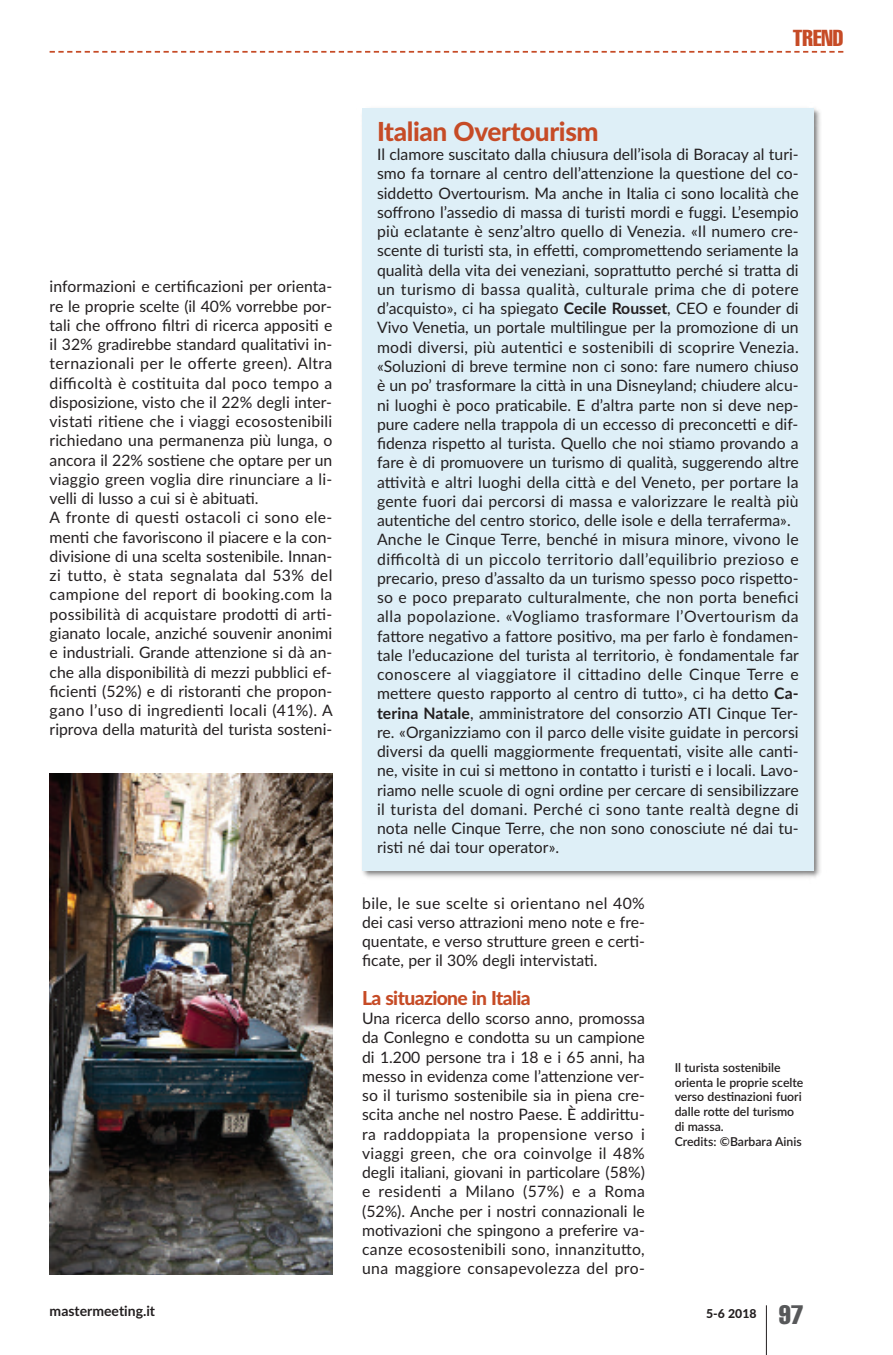
<style>
.page{position:relative;width:893px;height:1355px;background:#fff}
.page>*{position:absolute;margin:0;border:0;box-sizing:border-box;transform-origin:0 0}
.t1{font:800 26.25px "Lato";letter-spacing:-.015em;color:#c64b26}
.t2{font:extra-condensed 22.75px "Helvetica";color:#c64b26}
.t3{font:800 19.25px "Lato";letter-spacing:-.03em;color:#c64b26}
.t4{font:15.75px/19.2px "Lato";letter-spacing:.005em;color:#231f20}
.t5{font:700 14px "Lato";color:#231f20}
.t6{font:600 12.25px/14.9px "Lato";color:#231f20}
.t7{font:800 12.25px "Lato";color:#231f20}
.s1{font-weight:700}
.s2{font-family:"Helvetica";font-weight:400;font-stretch:extra-condensed;font-size:26.25px;color:#57585a}
</style>
<div class="page">
<hr style="left:766px;top:1305px;width:1px;height:49px;background:#231f20">
<svg style="left:50px;top:51px;width:793px;height:2px"></svg>
<img style="left:362px;top:108px;width:459px;height:770px">
<div style="left:362px;top:108px;width:452px;height:762px;background:#deeff7"></div>
<img style="left:50px;top:773px;width:282px;height:501px">
<h2 class="t2" style="left:793px;top:30px;width:52px">TREND</h2>
<p class="t4" style="left:50px;top:277px;width:285px">informazioni e certificazioni per orienta&shy;re le proprie scelte (il 40% vorrebbe por&shy;tali che offrono filtri di ricerca appositi e il 32% gradirebbe standard qualitativi in&shy;ternazionali per le offerte green). Altra difficoltà è costituita dal poco tempo a disposizione, visto che il 22% degli inter&shy;vistati ritiene che i viaggi ecosostenibili richiedano una permanenza più lunga, o ancora il 22% sostiene che optare per un viaggio green voglia dire rinunciare a li&shy;velli di lusso a cui si è abituati.<br>A fronte di questi ostacoli ci sono ele&shy;menti che favoriscono il piacere e la con&shy;divisione di una scelta sostenibile. Innan&shy;zi tutto, è stata segnalata dal 53% del campione del report di booking.com la possibilità di acquistare prodotti di arti&shy;gianato locale, anziché souvenir anonimi e industriali. Grande attenzione si dà an&shy;che alla disponibilità di mezzi pubblici ef&shy;ficienti (52%) e di ristoranti che propon&shy;gano l’uso di ingredienti locali (41%). A riprova della maturità del turista sosteni-</p>
<h1 class="t1" style="left:377px;top:116px;width:223px">Italian Overtourism</h1>
<p class="t4" style="left:377px;top:145px;width:423px">Il clamore suscitato dalla chiusura dell’isola di Boracay al turi&shy;smo fa tornare al centro dell’attenzione la questione del co&shy;siddetto Overtourism. Ma anche in Italia ci sono località che soffrono l’assedio di massa di turisti mordi e fuggi. L’esempio più eclatante è senz’altro quello di Venezia. «Il numero cre&shy;scente di turisti sta, in effetti, compromettendo seriamente la qualità della vita dei veneziani, soprattutto perché si tratta di un turismo di bassa qualità, culturale prima che di potere d’acquisto», ci ha spiegato <span class="s1">Cecile Rousset</span>, CEO e founder di Vivo Venetia, un portale multilingue per la promozione di un modi diversi, più autentici e sostenibili di scoprire Venezia. «Soluzioni di breve termine non ci sono: fare numero chiuso è un po’ trasformare la città in una Disneyland; chiudere alcu&shy;ni luoghi è poco praticabile. E d’altra parte non si deve nep&shy;pure cadere nella trappola di un eccesso di preconcetti e dif&shy;fidenza rispetto al turista. Quello che noi stiamo provando a fare è di promuovere un turismo di qualità, suggerendo altre attività e altri luoghi della città e del Veneto, per portare la gente fuori dai percorsi di massa e valorizzare le realtà più autentiche del centro storico, delle isole e della terraferma».<br>Anche le Cinque Terre, benché in misura minore, vivono le difficoltà di un piccolo territorio dall’equilibrio prezioso e precario, preso d’assalto da un turismo spesso poco rispetto&shy;so e poco preparato culturalmente, che non porta benefici alla popolazione. «Vogliamo trasformare l’Overtourism da fattore negativo a fattore positivo, ma per farlo è fondamen&shy;tale l’educazione del turista al territorio, è fondamentale far conoscere al viaggiatore il cittadino delle Cinque Terre e mettere questo rapporto al centro di tutto», ci ha detto <span class="s1">Ca&shy;terina Natale</span>, amministratore del consorzio ATI Cinque Ter&shy;re. «Organizziamo con il parco delle visite guidate in percorsi diversi da quelli maggiormente frequentati, visite alle canti&shy;ne, visite in cui si mettono in contatto i turisti e i locali. Lavo&shy;riamo nelle scuole di ogni ordine per cercare di sensibilizzare il turista del domani. Perché ci sono tante realtà degne di nota nelle Cinque Terre, che non sono conosciute né dai tu&shy;risti né dai tour operator».</p>
<p class="t4" style="left:362px;top:893px;width:284px;text-align:justify">bile, le sue scelte si orientano nel 40% dei casi verso attrazioni meno note e fre&shy;quentate, e verso strutture green e certi&shy;ficate, per il 30% degli intervistati.</p>
<p class="t3" style="left:362px;top:986px;width:170px">La situazione in Italia</p>
<p class="t4" style="left:362px;top:1008px;width:284px;text-align:justify">Una ricerca dello scorso anno, promossa da Conlegno e condotta su un campione di 1.200 persone tra i 18 e i 65 anni, ha messo in evidenza come l’attenzione ver&shy;so il turismo sostenibile sia in piena cre&shy;scita anche nel nostro Paese. È addirittu&shy;ra raddoppiata la propensione verso i viaggi green, che ora coinvolge il 48% degli italiani, giovani in particolare (58%) e residenti a Milano (57%) e a Roma (52%). Anche per i nostri connazionali le motivazioni che spingono a preferire va&shy;canze ecosostenibili sono, innanzitutto, una maggiore consapevolezza del pro-</p>
<p class="t6" style="left:675px;top:1059px;width:130px">Il turista sostenibile orienta le proprie scelte verso destinazioni fuori dalle rotte del turismo di massa.<br>Credits: ©Barbara Ainis</p>
<p class="t5" style="left:50px;top:1302px;width:107px">mastermeeting.it</p>
<p class="t7" style="left:706px;top:1306px;width:99px">5-6 2018 <span class="s2">97</span></p>
</div>
